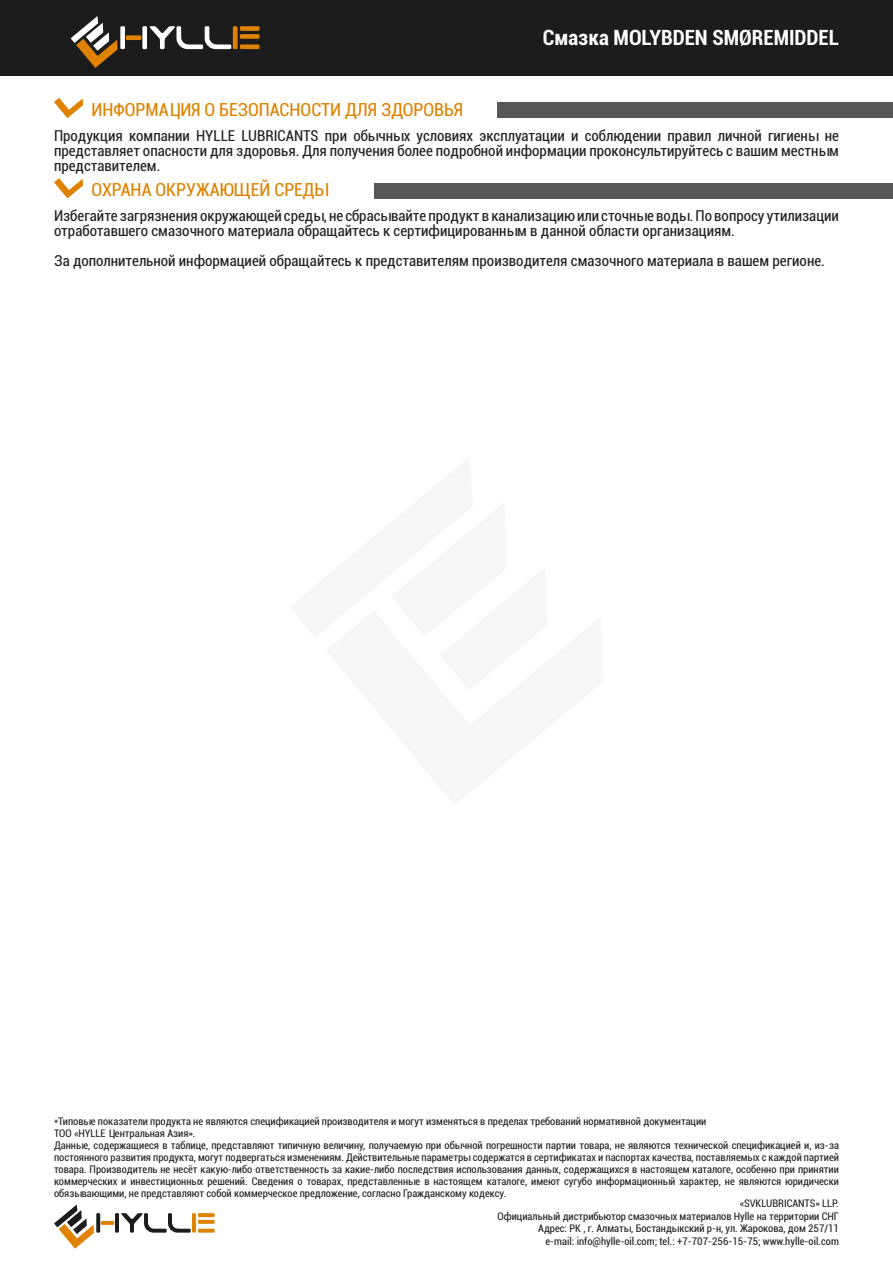
<style>
.page{position:relative;width:893px;height:1263px;background:#fff}
.page>*{position:absolute;margin:0;border:0;box-sizing:border-box;transform-origin:0 0}
.t1{font:700 condensed 21px "Roboto";color:#fff}
.t2{font:condensed 18px "Roboto";color:#de8200}
.t3{font:condensed 15px/15px "Roboto";color:#231f20;text-align:justify}
.t4{font:condensed 10.5px/12px "Roboto";color:#231f20;text-align:right}
</style>
<div class="page">
<div style="left:0;top:0;width:893px;height:76px;background:#1c1c1c"></div>
<svg style="left:71px;top:16px;width:189px;height:52px"></svg>
<svg style="left:54px;top:1204px;width:161px;height:45px"></svg>
<div style="left:497px;top:103px;width:396px;height:15px;background:#575757"></div>
<svg style="left:54px;top:98px;width:29px;height:20px"></svg>
<div style="left:375px;top:183px;width:518px;height:15px;background:#575757"></div>
<svg style="left:54px;top:178px;width:29px;height:20px"></svg>
<p class="t1" style="left:543px;top:22px;width:298px">Смазка MOLYBDEN SMØREMIDDEL</p>
<p class="t2" style="left:92px;top:97px;width:373px">ИНФОРМАЦИЯ О БЕЗОПАСНОСТИ ДЛЯ ЗДОРОВЬЯ</p>
<p class="t3" style="left:54px;top:127px;width:786px">Продукция компании HYLLE LUBRICANTS при обычных условиях эксплуатации и соблюдении правил личной гигиены не представляет опасности для здоровья. Для получения более подробной информации проконсультируйтесь с вашим местным представителем.</p>
<p class="t2" style="left:92px;top:177px;width:238px">ОХРАНА ОКРУЖАЮЩЕЙ СРЕДЫ</p>
<p class="t3" style="left:54px;top:208px;width:786px">Избегайте загрязнения окружающей среды, не сбрасывайте продукт в канализацию или сточные воды. По вопросу утилизации отработавшего смазочного материала обращайтесь к сертифицированным в данной области организациям.</p>
<p class="t3" style="left:54px;top:253px;width:772px">За дополнительной информацией обращайтесь к представителям производителя смазочного материала в вашем регионе.</p>
<p class="t4" style="left:54px;top:1115px;width:786px;text-align:left">*Типовые показатели продукта не являются спецификацией производителя и могут изменяться в пределах требований нормативной документации<br>ТОО «HYLLE Центральная Азия».<br>Данные, содержащиеся в таблице, представляют типичную величину, получаемую при обычной погрешности партии товара, не являются технической спецификацией и, из-за постоянного развития продукта, могут подвергаться изменениям. Действительные параметры содержатся в сертификатах и паспортах качества, поставляемых с каждой партией товара. Производитель не несёт какую-либо ответственность за какие-либо последствия использования данных, содержащихся в настоящем каталоге, особенно при принятии коммерческих и инвестиционных решений. Сведения о товарах, представленные в настоящем каталоге, имеют сугубо информационный характер, не являются юридически обязывающими, не представляют собой коммерческое предложение, согласно Гражданскому кодексу.</p>
<p class="t4" style="left:497px;top:1197px;width:343px;line-height:12.6px">«SVKLUBRICANTS» LLP.<br>Официальный дистрибьютор смазочных материалов Hylle на территории СНГ Адрес: РК , г. Алматы, Бостандыкский р-н, ул. Жарокова, дом 257/11<br>e-mail: info@hylle-oil.com; tel.: +7-707-256-15-75; www.hylle-oil.com</p>
</div>
